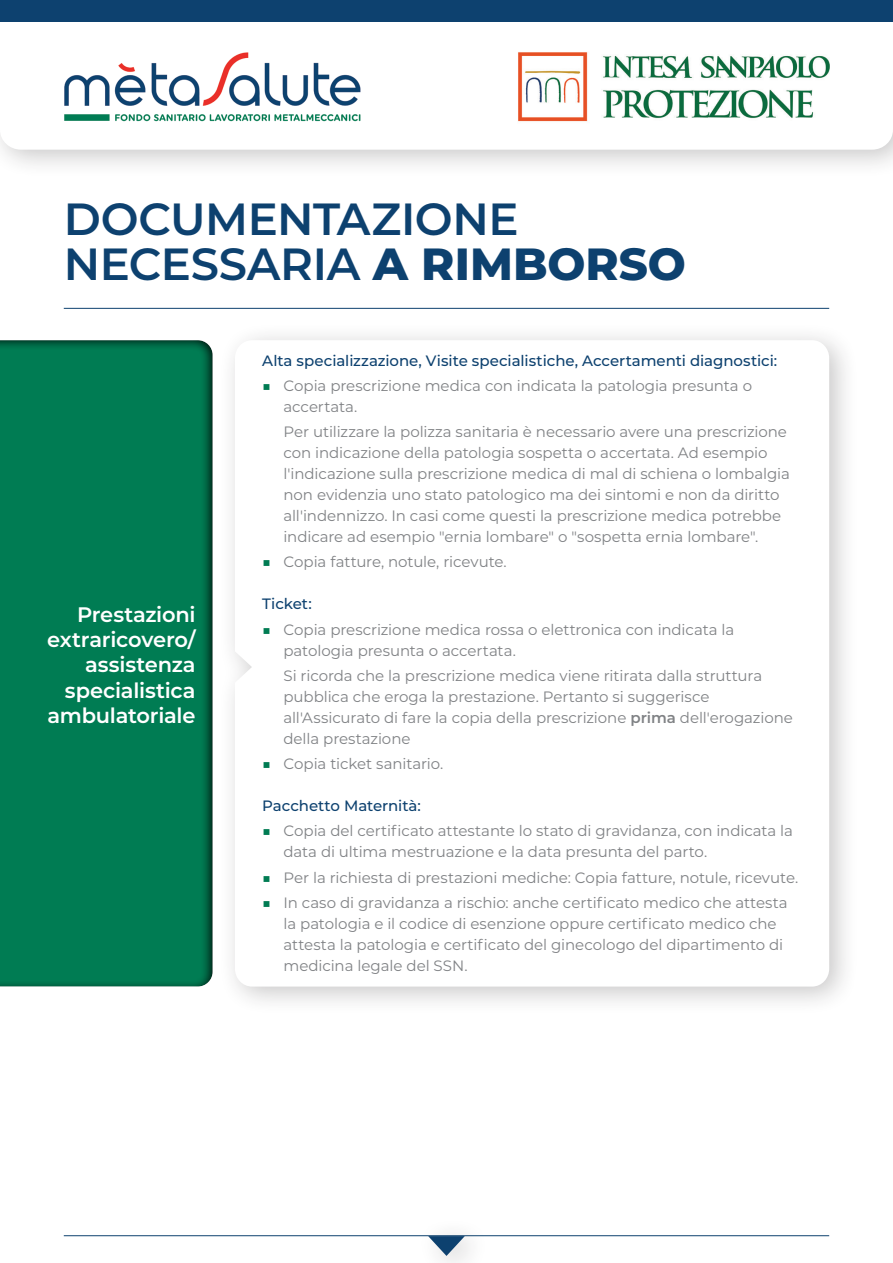
<style>
.page{position:relative;width:893px;height:1263px;background:#fff}
.page>*{position:absolute;margin:0;border:0;box-sizing:border-box;transform-origin:0 0}
.t1{font:600 45px/45px "Montserrat";letter-spacing:-.01em;color:#0d416f}
.t2{font:600 21px/25.2px "Montserrat";letter-spacing:-.01em;color:#fff;text-align:right}
.t3{font:15px/21px "Montserrat";letter-spacing:-.005em;color:#808285}
.t4{font:500 15px "Montserrat";letter-spacing:-.005em;color:#0d416f}
.s1{font-weight:800}
.s2{font-weight:600;color:#007c53}
.s3{font-weight:600}
</style>
<div class="page">
<div style="left:218px;top:321px;width:642px;height:694px;background:#231f20;opacity:.25"></div>
<svg style="left:235px;top:340px;width:594px;height:646px"></svg>
<div style="left:0;top:338px;width:215px;height:649px;background:#231f20;opacity:.96"></div>
<div style="left:0;top:0;width:893px;height:179px;background:#231f20;opacity:.25"></div>
<svg style="left:0;top:21px;width:893px;height:129px"></svg>
<img style="left:501px;top:34px;width:346px;height:105px">
<img style="left:55px;top:44px;width:314px;height:88px">
<div style="left:0;top:0;width:893px;height:21px;background:#0d416f"></div>
<hr style="left:64px;top:308px;width:765px;height:1px;background:#0d416f">
<hr style="left:64px;top:1235px;width:765px;height:1px;background:#0d416f">
<div style="left:415px;top:1217px;width:76px;height:46px;background:#fdfdfd"></div>
<svg style="left:428px;top:1236px;width:37px;height:20px"></svg>
<h1 class="t1" style="left:64px;top:194px;width:624px">DOCUMENTAZIONE<br>NECESSARIA <span class="s1">A RIMBORSO</span></h1>
<h2 class="t2" style="left:47px;top:601px;width:150px">Prestazioni extraricovero/ assistenza specialistica ambulatoriale</h2>
<p class="t4" style="left:262px;top:350px;width:516px">Alta specializzazione, Visite specialistiche, Accertamenti diagnostici:</p>
<p class="t3" style="left:283px;top:374px;width:470px;text-indent:-21px"><span class="s2">■</span> Copia prescrizione medica con indicata la patologia presunta o accertata.</p>
<p class="t3" style="left:283px;top:421px;width:508px">Per utilizzare la polizza sanitaria è necessario avere una prescrizione con indicazione della patologia sospetta o accertata. Ad esempio l'indicazione sulla prescrizione medica di mal di schiena o lombalgia non evidenzia uno stato patologico ma dei sintomi e non da diritto all'indennizzo. In casi come questi la prescrizione medica potrebbe indicare ad esempio "ernia lombare" o "sospetta ernia lombare".</p>
<p class="t3" style="left:262px;top:551px;width:246px"><span class="s2">■</span> Copia fatture, notule, ricevute.</p>
<p class="t4" style="left:262px;top:593px;width:51px">Ticket:</p>
<p class="t3" style="left:283px;top:618px;width:452px;text-indent:-21px"><span class="s2">■</span> Copia prescrizione medica rossa o elettronica con indicata la patologia presunta o accertata.</p>
<p class="t3" style="left:283px;top:664px;width:511px">Si ricorda che la prescrizione medica viene ritirata dalla struttura pubblica che eroga la prestazione. Pertanto si suggerisce all'Assicurato di fare la copia della prescrizione <span class="s3">prima</span> dell'erogazione della prestazione</p>
<p class="t3" style="left:262px;top:753px;width:183px"><span class="s2">■</span> Copia ticket sanitario.</p>
<p class="t4" style="left:262px;top:795px;width:160px">Pacchetto Maternità:</p>
<p class="t3" style="left:283px;top:820px;width:511px;text-indent:-21px"><span class="s2">■</span> Copia del certificato attestante lo stato di gravidanza, con indicata la data di ultima mestruazione e la data presunta del parto.</p>
<p class="t3" style="left:262px;top:866px;width:537px"><span class="s2">■</span> Per la richiesta di prestazioni mediche: Copia fatture, notule, ricevute.</p>
<p class="t3" style="left:283px;top:891px;width:506px;text-indent:-21px"><span class="s2">■</span> In caso di gravidanza a rischio: anche certificato medico che attesta la patologia e il codice di esenzione oppure certificato medico che attesta la patologia e certificato del ginecologo del dipartimento di medicina legale del SSN.</p>
</div>
